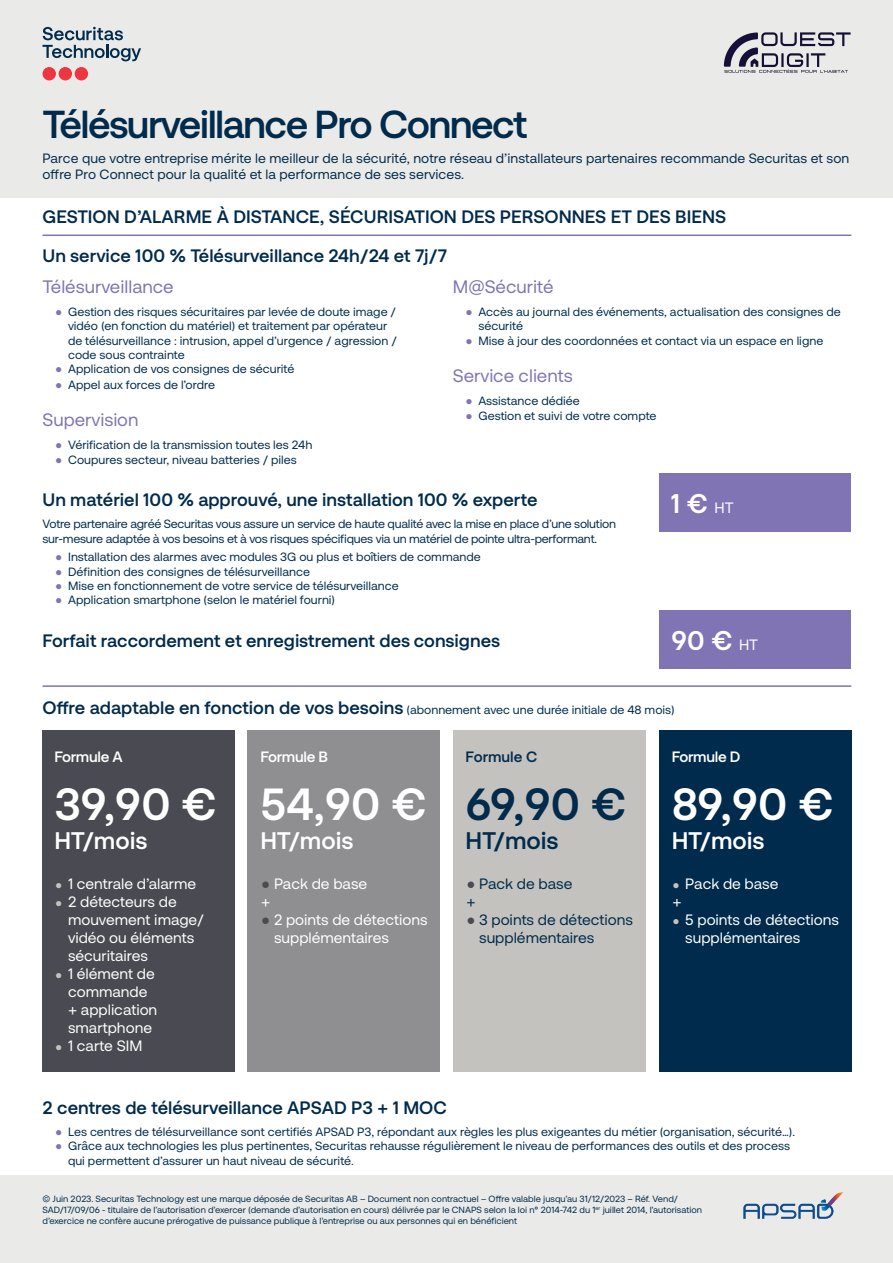
<style>
.page{position:relative;width:893px;height:1263px;background:#fff}
.page>*{position:absolute;margin:0;border:0;box-sizing:border-box;transform-origin:0 0}
.t1{font:700 45px "Securitas Pro";color:#fff}
.t2{font:700 45px "Securitas Pro";color:#002b4c}
.t3{font:700 39px "Securitas Pro";letter-spacing:-.04em;color:#002b4c}
.t4{font:700 27px "Securitas Pro";color:#fff}
.t5{font:700 24px "Securitas Pro";letter-spacing:-.005em;color:#fff}
.t6{font:700 24px "Securitas Pro";letter-spacing:-.005em;color:#002b4c}
.t7{font:700 18px/38.4px "Securitas Pro";color:#002b4c}
.t8{font:18px "Securitas Pro";color:#8174b5}
.t9{font:15px/18px "Securitas Pro";color:#fff}
.t10{font:15px/18px "Securitas Pro";color:#002b4c}
.t11{font:700 15px "Securitas Pro";letter-spacing:-.02em;color:#fff}
.t12{font:700 15px "Securitas Pro";color:#002b4c}
.t13{font:13.5px/16.2px "Securitas Pro";letter-spacing:.005em;color:#002b4c}
.t14{font:12px/14.4px "Securitas Pro";color:#002b4c}
.t15{font:12px/14.4px "Securitas Pro";letter-spacing:-.02em;color:#002b4c}
.t16{font:9px/10.8px "Securitas Pro";color:#002b4c}
.s1{font-family:"Arial";font-weight:900;color:#8174b5}
.s2{font-weight:400;font-size:15px}
.s3{font-weight:700;font-size:18px}
.s4{font-family:"Arial";font-weight:900;font-size:12px;color:#c4c2be}
.s5{font-family:"Arial";font-weight:900;color:#4a4b52}
</style>
<div class="page">
<div style="left:0;top:0;width:893px;height:198px;background:#eaeae8"></div>
<div style="left:0;top:1176px;width:893px;height:87px;background:#eaeae8"></div>
<img style="left:743px;top:1192px;width:100px;height:27px">
<div style="left:248px;top:731px;width:192px;height:341px;background:#8f8f91"></div>
<hr style="left:43px;top:235px;width:808px;height:1px;background:#8174b5">
<hr style="left:43px;top:685px;width:808px;height:2px;background:#8174b5">
<div style="left:43px;top:731px;width:192px;height:341px;background:#4a4b52"></div>
<div style="left:453px;top:731px;width:192px;height:341px;background:#c4c2be"></div>
<div style="left:659px;top:731px;width:192px;height:341px;background:#002b4c"></div>
<div style="left:659px;top:610px;width:191px;height:59px;background:#8174b5"></div>
<svg style="left:43px;top:27px;width:98px;height:34px"></svg>
<div style="left:43px;top:67px;width:13px;height:13px;background:#ee3640;border-radius:50%"></div>
<div style="left:59px;top:67px;width:13px;height:13px;background:#ee3640;border-radius:50%"></div>
<div style="left:75px;top:67px;width:13px;height:13px;background:#ee3640;border-radius:50%"></div>
<div style="left:659px;top:473px;width:191px;height:58px;background:#8174b5"></div>
<img style="left:723px;top:32px;width:128px;height:41px">
<h2 class="t3" style="left:43px;top:100px;width:486px">Télésurveillance Pro Connect</h2>
<p class="t13" style="left:43px;top:150px;width:808px">Parce que votre entreprise mérite le meilleur de la sécurité, notre réseau d’installateurs partenaires recommande Securitas et son offre Pro Connect pour la qualité et la performance de ses services.</p>
<h3 class="t7" style="left:43px;top:198px;width:685px">GESTION D’ALARME À DISTANCE, SÉCURISATION DES PERSONNES ET DES BIENS<br>Un service 100 % Télésurveillance 24h/24 et 7j/7</h3>
<h3 class="t8" style="left:43px;top:275px;width:133px">Télésurveillance</h3>
<p class="t14" style="left:68px;top:304px;width:330px;text-indent:-13px"><span class="s1">●</span> Gestion des risques sécuritaires par levée de doute image / vidéo (en fonction du matériel) et traitement par opérateur de télésurveillance : intrusion, appel d’urgence / agression / code sous contrainte</p>
<p class="t14" style="left:55px;top:362px;width:241px"><span class="s1">●</span> Application de vos consignes de sécurité</p>
<p class="t14" style="left:55px;top:377px;width:161px"><span class="s1">●</span> Appel aux forces de l’ordre</p>
<h3 class="t8" style="left:43px;top:408px;width:97px">Supervision</h3>
<p class="t14" style="left:55px;top:437px;width:259px"><span class="s1">●</span> Vérification de la transmission toutes les 24h</p>
<p class="t14" style="left:55px;top:452px;width:243px"><span class="s1">●</span> Coupures secteur, niveau batteries / piles</p>
<h3 class="t8" style="left:453px;top:275px;width:102px">M@Sécurité</h3>
<p class="t14" style="left:478px;top:304px;width:364px;text-indent:-13px"><span class="s1">●</span> Accès au journal des événements, actualisation des consignes de sécurité</p>
<p class="t14" style="left:466px;top:334px;width:359px"><span class="s1">●</span> Mise à jour des coordonnées et contact via un espace en ligne</p>
<h3 class="t8" style="left:453px;top:365px;width:121px">Service clients</h3>
<p class="t14" style="left:466px;top:394px;width:116px"><span class="s1">●</span> Assistance dédiée</p>
<p class="t14" style="left:466px;top:408px;width:192px"><span class="s1">●</span> Gestion et suivi de votre compte</p>
<h3 class="t7" style="left:43px;top:480px;width:497px">Un matériel 100 % approuvé, une installation 100 % experte</h3>
<p class="t15" style="left:43px;top:516px;width:575px">Votre partenaire agréé Securitas vous assure un service de haute qualité avec la mise en place d’une solution sur-mesure adaptée à vos besoins et à vos risques spécifiques via un matériel de pointe ultra-performant.</p>
<p class="t14" style="left:55px;top:550px;width:427px"><span class="s1">●</span> Installation des alarmes avec modules 3G ou plus et boîtiers de commande</p>
<p class="t14" style="left:55px;top:564px;width:256px"><span class="s1">●</span> Définition des consignes de télésurveillance</p>
<p class="t14" style="left:55px;top:578px;width:345px"><span class="s1">●</span> Mise en fonctionnement de votre service de télésurveillance</p>
<p class="t14" style="left:55px;top:593px;width:281px"><span class="s1">●</span> Application smartphone (selon le matériel fourni)</p>
<h3 class="t7" style="left:43px;top:621px;width:459px">Forfait raccordement et enregistrement des consignes</h3>
<h3 class="t4" style="left:671px;top:487px;width:64px">1 € <span class="s2">HT</span></h3>
<h3 class="t4" style="left:672px;top:624px;width:88px">90 € <span class="s2">HT</span></h3>
<p class="t14" style="left:43px;top:702px;width:634px"><span class="s3">Offre adaptable en fonction de vos besoins</span> (abonnement avec une durée initiale de 48 mois)</p>
<p class="t11" style="left:54px;top:747px;width:70px">Formule A</p>
<p class="t11" style="left:260px;top:747px;width:69px">Formule B</p>
<h1 class="t1" style="left:54px;top:776px;width:164px">39,90 €</h1>
<h3 class="t5" style="left:54px;top:826px;width:94px">HT/mois</h3>
<p class="t9" style="left:55px;top:875px;width:143px"><span class="s4">●</span> 1 centrale d’alarme</p>
<p class="t9" style="left:68px;top:893px;width:138px;text-indent:-13px"><span class="s4">●</span> 2 détecteurs de mouvement image/ vidéo ou éléments sécuritaires</p>
<p class="t9" style="left:68px;top:965px;width:91px;text-indent:-13px"><span class="s4">●</span> 1 élément de commande + application smartphone</p>
<p class="t9" style="left:55px;top:1037px;width:89px"><span class="s4">●</span> 1 carte SIM</p>
<h1 class="t1" style="left:260px;top:776px;width:168px">54,90 €</h1>
<h3 class="t5" style="left:260px;top:826px;width:94px">HT/mois</h3>
<p class="t9" style="left:261px;top:875px;width:107px"><span class="s5">●</span> Pack de base +</p>
<p class="t9" style="left:274px;top:911px;width:155px;text-indent:-13px"><span class="s5">●</span> 2 points de détections supplémentaires</p>
<p class="t12" style="left:466px;top:747px;width:73px">Formule C</p>
<h1 class="t2" style="left:466px;top:776px;width:162px">69,90 €</h1>
<h3 class="t6" style="left:466px;top:826px;width:94px">HT/mois</h3>
<p class="t10" style="left:466px;top:875px;width:107px"><span class="s5">●</span> Pack de base +</p>
<p class="t10" style="left:479px;top:911px;width:155px;text-indent:-13px"><span class="s5">●</span> 3 points de détections supplémentaires</p>
<p class="t11" style="left:672px;top:747px;width:70px">Formule D</p>
<h1 class="t1" style="left:672px;top:776px;width:163px">89,90 €</h1>
<h3 class="t5" style="left:672px;top:826px;width:94px">HT/mois</h3>
<p class="t9" style="left:672px;top:875px;width:107px"><span class="s4">●</span> Pack de base +</p>
<p class="t9" style="left:685px;top:911px;width:155px;text-indent:-13px"><span class="s4">●</span> 5 points de détections supplémentaires</p>
<h3 class="t7" style="left:43px;top:1088px;width:406px">2 centres de télésurveillance APSAD P3 + 1 MOC</h3>
<p class="t14" style="left:55px;top:1124px;width:741px"><span class="s1">●</span> Les centres de télésurveillance sont certifiés APSAD P3, répondant aux règles les plus exigeantes du métier (organisation, sécurité…).</p>
<p class="t14" style="left:68px;top:1139px;width:723px;text-indent:-13px"><span class="s1">●</span> Grâce aux technologies les plus pertinentes, Securitas rehausse régulièrement le niveau de performances des outils et des process qui permettent d’assurer un haut niveau de sécurité.</p>
<p class="t16" style="left:43px;top:1193px;width:661px">© Juin 2023. Securitas Technology est une marque déposée de Securitas AB – Document non contractuel – Offre valable jusqu’au 31/12/2023 – Réf. Vend/<br>SAD/17/09/06 - titulaire de l’autorisation d’exercer (demande d’autorisation en cours) délivrée par le CNAPS selon la loi n° 2014-742 du 1<sup>er</sup> juillet 2014, l’autorisation d’exercice ne confère aucune prérogative de puissance publique à l’entreprise ou aux personnes qui en bénéficient</p>
</div>
